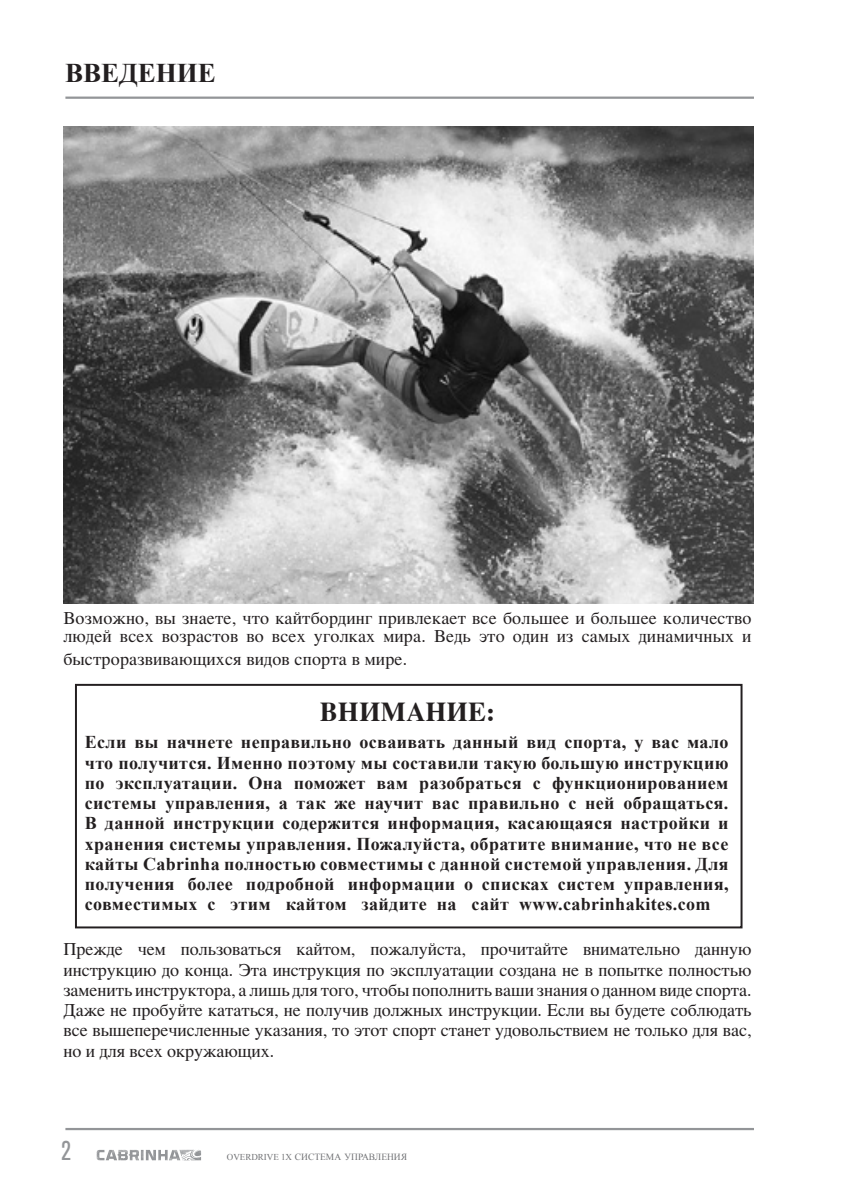
<style>
.page{position:relative;width:849px;height:1193px;background:#fff}
.page>*{position:absolute;margin:0;border:0;box-sizing:border-box;transform-origin:0 0}
.t1{font:700 27px "Times";color:#231f20}
.t2{font:700 27px "Times New Roman";color:#231f20}
.t3{font:condensed 27px "Akzidenz Grotesk BE";color:#939598}
.t4{font:18px/20.2px "Times";letter-spacing:.01em;color:#231f20}
.t5{font:700 18px/20.2px "Times New Roman";letter-spacing:.02em;color:#231f20;text-align:justify}
.t6{font:9.45px "Times New Roman";color:#717275}
.s1{font-size:9px}
</style>
<div class="page">
<hr style="left:65px;top:1128px;width:688px;height:2px;background:#939598">
<hr style="left:65px;top:97px;width:688px;height:2px;background:#939598">
<svg style="left:97px;top:1149px;width:104px;height:11px"></svg>
<div style="left:75px;top:684px;width:667px;height:244px;border:2px solid #231f20"></div>
<img style="left:64px;top:126px;width:689px;height:478px">
<h1 class="t2" style="left:65px;top:54px;width:152px">введение</h1>
<p class="t4" style="left:63px;top:608px;width:689px;line-height:18px">Возможно, вы знаете, что кайтбординг привлекает все большее и большее количество людей всех возрастов во всех уголках мира. Ведь это один из самых динамичных и</p>
<p class="t4" style="left:63px;top:647px;width:345px">быстроразвивающихся видов спорта в мире.</p>
<h1 class="t1" style="left:320px;top:686px;width:176px">ВНИМАНИЕ:</h1>
<p class="t5" style="left:85px;top:732px;width:645px">Если вы начнете неправильно осваивать данный вид спорта, у вас мало что получится. Именно поэтому мы составили такую большую инструкцию по эксплуатации. Она поможет вам разобраться с функционированием системы управления, а так же научит вас правильно с ней обращаться.<br>В данной инструкции содержится информация, касающаяся настройки и хранения системы управления. Пожалуйста, обратите внимание, что не все кайты Cabrinha полностью совместимы с данной системой управления. Для получения более подробной информации о списках систем управления, совместимых с этим кайтом зайдите на сайт www.cabrinhakites.com</p>
<p class="t4" style="left:63px;top:937px;width:689px;text-align:justify">Прежде чем пользоваться кайтом, пожалуйста, прочитайте внимательно данную инструкцию до конца. Эта инструкция по эксплуатации создана не в попытке полностью заменить инструктора, а лишь для того, чтобы пополнить ваши знания о данном виде спорта.<br>Даже не пробуйте кататься, не получив должных инструкции. Если вы будете соблюдать все вышеперечисленные указания, то этот спорт станет удовольствием не только для вас, но и для всех окружающих.</p>
<h1 class="t3" style="left:61px;top:1136px;width:12px">2</h1>
<p class="t6" style="left:227px;top:1150px;width:182px"><span class="s1">OVERDRIVE 1X</span> система управления</p>
</div>
